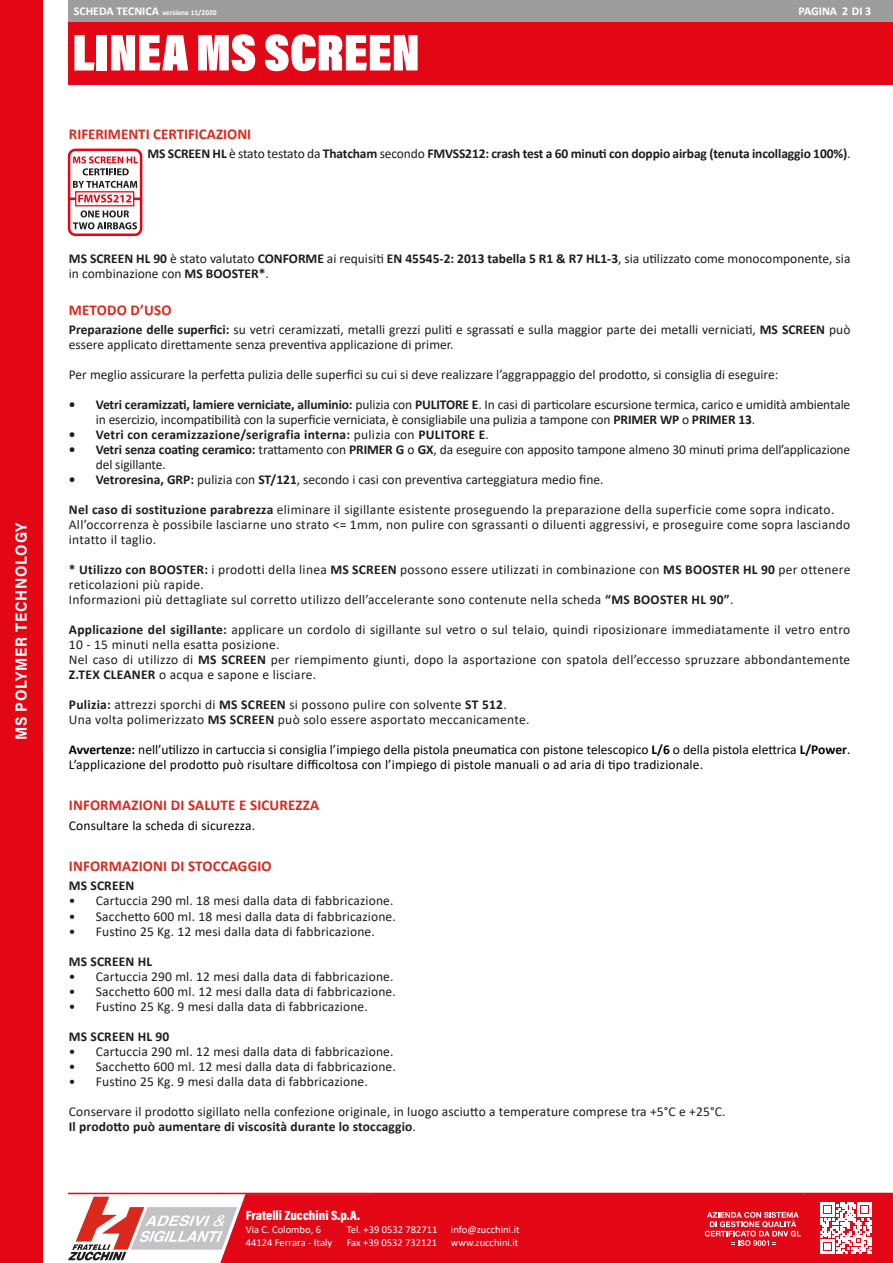
<style>
.page{position:relative;width:893px;height:1263px;background:#fff}
.page>*{position:absolute;margin:0;border:0;box-sizing:border-box;transform-origin:0 0}
.t1{font:900 52.5px "Acumin Pro Cond";color:#fff}
.t2{font:700 16.2px "Acumin Pro";letter-spacing:.05em;color:#fff;scale:.93 1}
.t3{font:700 15px "Calibri";letter-spacing:.01em;color:#db281c}
.t4{font:13.5px/15px "Calibri";letter-spacing:.01em;color:#1d1d1b}
.t5{font:13.5px/15px "Calibri";letter-spacing:-.01em;color:#1d1d1b}
.t6{font:13.5px "Calibri";color:#000}
.t7{font:700 13.5px "Calibri";letter-spacing:.01em;color:#1d1d1b}
.t8{font:700 13.5px "Calibri";letter-spacing:-.01em;color:#1d1d1b}
.t9{font:900 13.5px "Acumin Pro Cond";color:#fff}
.t10{font:700 12px "Calibri";color:#fff}
.t11{font:10.5px/12.6px "Calibri";color:#fff}
.t12{font:700 7.5px "Calibri";color:#fff}
.s1{font-size:12px}
.s2{font-weight:400}
.s3{font-weight:700}
</style>
<div class="page">
<div style="left:0;top:0;width:43px;height:1263px;background:#e30614"></div>
<hr style="left:68px;top:1193px;width:825px;height:1px;background:#e30614">
<svg style="left:68px;top:1194px;width:825px;height:69px;background:#e43843"></svg>
<div style="left:68px;top:21px;width:825px;height:64px;background:#e30614"></div>
<div style="left:68px;top:0;width:825px;height:21px;background:#9d9d9d"></div>
<div style="left:68px;top:149px;width:74px;height:87px;border:3px solid #e30614;border-radius:6px"></div>
<svg style="left:69px;top:195px;width:72px;height:8px"></svg>
<svg style="left:73px;top:181px;width:64px;height:7px"></svg>
<svg style="left:73px;top:210px;width:64px;height:19px"></svg>
<div style="left:75px;top:191px;width:59px;height:15px;border:1px solid #e30614"></div>
<svg style="left:73px;top:156px;width:65px;height:19px"></svg>
<p class="t2" style="left:10px;top:740px;width:236px;rotate:-90deg">MS POLYMER TECHNOLOGY</p>
<p class="t12" style="left:74px;top:7px;width:145px"><span class="s1">SCHEDA TECNICA</span> versione 11/2020</p>
<p class="t10" style="left:798px;top:2px;width:74px">PAGINA 2 DI 3</p>
<h1 class="t1" style="left:72px;top:19px;width:349px">LINEA MS SCREEN</h1>
<p class="t3" style="left:69px;top:124px;width:184px">RIFERIMENTI CERTIFICAZIONI</p>
<p class="t8" style="left:147px;top:144px;width:704px">MS SCREEN HL <span class="s2">è stato testato da</span> Thatcham <span class="s2">secondo</span> FMVSS212: crash test a 60 minuti con doppio airbag (tenuta incollaggio 100%)<span class="s2">.</span></p>
<p class="t4" style="left:69px;top:251px;width:783px"><span class="s3">MS SCREEN HL 90</span> è stato valutato <span class="s3">CONFORME</span> ai requisiti <span class="s3">EN 45545-2: 2013 tabella 5 R1 &amp; R7 HL1-3</span>, sia utilizzato come monocomponente, sia in combinazione con <span class="s3">MS BOOSTER*</span>.</p>
<p class="t3" style="left:69px;top:299px;width:104px">METODO D’USO</p>
<p class="t4" style="left:69px;top:322px;width:783px"><span class="s3">Preparazione delle superfici:</span> su vetri ceramizzati, metalli grezzi puliti e sgrassati e sulla maggior parte dei metalli verniciati, <span class="s3">MS SCREEN</span> può essere applicato direttamente senza preventiva applicazione di primer.</p>
<p class="t4" style="left:69px;top:367px;width:711px">Per meglio assicurare la perfetta pulizia delle superfici su cui si deve realizzare l’aggrappaggio del prodotto, si consiglia di eseguire:</p>
<p class="t5" style="left:96px;top:397px;width:756px;text-indent:-27px"><span class="s3">• Vetri ceramizzati, lamiere verniciate, alluminio:</span> pulizia con <span class="s3">PULITORE E</span>. In casi di particolare escursione termica, carico e umidità ambientale in esercizio, incompatibilità con la superficie verniciata, è consigliabile una pulizia a tampone con <span class="s3">PRIMER WP</span> o <span class="s3">PRIMER 13</span>.</p>
<p class="t7" style="left:69px;top:425px;width:422px">• Vetri con ceramizzazione/serigrafia interna: <span class="s2">pulizia con</span> PULITORE E<span class="s2">.</span></p>
<p class="t5" style="left:96px;top:442px;width:756px;text-indent:-27px"><span class="s3">• Vetri senza coating ceramico:</span> trattamento con <span class="s3">PRIMER G</span> o <span class="s3">GX</span>, da eseguire con apposito tampone almeno 30 minuti prima dell’applicazione del sigillante.</p>
<p class="t4" style="left:69px;top:472px;width:536px"><span class="s3">• Vetroresina, GRP:</span> pulizia con <span class="s3">ST/121</span>, secondo i casi con preventiva carteggiatura medio fine.</p>
<p class="t4" style="left:69px;top:502px;width:767px"><span class="s3">Nel caso di sostituzione parabrezza</span> eliminare il sigillante esistente proseguendo la preparazione della superficie come sopra indicato.</p>
<p class="t4" style="left:69px;top:517px;width:783px">All’occorrenza è possibile lasciarne uno strato &lt;= 1mm, non pulire con sgrassanti o diluenti aggressivi, e proseguire come sopra lasciando intatto il taglio.</p>
<p class="t4" style="left:69px;top:562px;width:783px"><span class="s3">* Utilizzo con BOOSTER:</span> i prodotti della linea <span class="s3">MS SCREEN</span> possono essere utilizzati in combinazione con <span class="s3">MS BOOSTER HL 90</span> per ottenere reticolazioni più rapide.</p>
<p class="t4" style="left:69px;top:592px;width:666px">Informazioni più dettagliate sul corretto utilizzo dell’accelerante sono contenute nella scheda <span class="s3">“MS BOOSTER HL 90”</span>.</p>
<p class="t4" style="left:69px;top:622px;width:783px"><span class="s3">Applicazione del sigillante:</span> applicare un cordolo di sigillante sul vetro o sul telaio, quindi riposizionare immediatamente il vetro entro<br>10 - 15 minuti nella esatta posizione.</p>
<p class="t4" style="left:69px;top:652px;width:783px">Nel caso di utilizzo di <span class="s3">MS SCREEN</span> per riempimento giunti, dopo la asportazione con spatola dell’eccesso spruzzare abbondantemente<br><span class="s3">Z.TEX CLEANER</span> o acqua e sapone e lisciare.</p>
<p class="t4" style="left:69px;top:697px;width:439px"><span class="s3">Pulizia:</span> attrezzi sporchi di <span class="s3">MS SCREEN</span> si possono pulire con solvente <span class="s3">ST 512</span>.</p>
<p class="t4" style="left:69px;top:712px;width:462px">Una volta polimerizzato <span class="s3">MS SCREEN</span> può solo essere asportato meccanicamente.</p>
<p class="t6" style="left:69px;top:740px;width:783px"><span class="s3">Avvertenze:</span> nell’utilizzo in cartuccia si consiglia l’impiego della pistola pneumatica con pistone telescopico <span class="s3">L/6</span> o della pistola elettrica <span class="s3">L/Power</span>.</p>
<p class="t6" style="left:69px;top:755px;width:636px">L’applicazione del prodotto può risultare difficoltosa con l’impiego di pistole manuali o ad aria di tipo tradizionale.</p>
<p class="t3" style="left:69px;top:794px;width:252px">INFORMAZIONI DI SALUTE E SICUREZZA</p>
<p class="t6" style="left:69px;top:817px;width:188px">Consultare la scheda di sicurezza.</p>
<p class="t3" style="left:69px;top:856px;width:204px">INFORMAZIONI DI STOCCAGGIO</p>
<p class="t7" style="left:69px;top:876px;width:67px">MS SCREEN</p>
<p class="t4" style="left:69px;top:893px;width:326px">• Cartuccia 290 ml. 18 mesi dalla data di fabbricazione.</p>
<p class="t4" style="left:69px;top:908px;width:328px">• Sacchetto 600 ml. 18 mesi dalla data di fabbricazione.</p>
<p class="t4" style="left:69px;top:923px;width:307px">• Fustino 25 Kg. 12 mesi dalla data di fabbricazione.</p>
<p class="t7" style="left:69px;top:951px;width:85px">MS SCREEN HL</p>
<p class="t4" style="left:69px;top:968px;width:326px">• Cartuccia 290 ml. 12 mesi dalla data di fabbricazione.</p>
<p class="t4" style="left:69px;top:983px;width:328px">• Sacchetto 600 ml. 12 mesi dalla data di fabbricazione.</p>
<p class="t4" style="left:69px;top:998px;width:300px">• Fustino 25 Kg. 9 mesi dalla data di fabbricazione.</p>
<p class="t7" style="left:69px;top:1026px;width:102px">MS SCREEN HL 90</p>
<p class="t4" style="left:69px;top:1043px;width:326px">• Cartuccia 290 ml. 12 mesi dalla data di fabbricazione.</p>
<p class="t4" style="left:69px;top:1058px;width:328px">• Sacchetto 600 ml. 12 mesi dalla data di fabbricazione.</p>
<p class="t4" style="left:69px;top:1073px;width:300px">• Fustino 25 Kg. 9 mesi dalla data di fabbricazione.</p>
<p class="t4" style="left:69px;top:1103px;width:658px">Conservare il prodotto sigillato nella confezione originale, in luogo asciutto a temperature comprese tra +5°C e +25°C.</p>
<p class="t7" style="left:69px;top:1116px;width:349px">Il prodotto può aumentare di viscosità durante lo stoccaggio<span class="s2">.</span></p>
<p class="t9" style="left:246px;top:1206px;width:116px">Fratelli Zucchini S.p.A.</p>
<p class="t11" style="left:246px;top:1223px;width:88px">Via C. Colombo, 6<br>44124 Ferrara - Italy</p>
<p class="t11" style="left:347px;top:1223px;width:92px">Tel. +39 0532 782711<br>Fax +39 0532 732121</p>
<p class="t11" style="left:451px;top:1223px;width:70px">info@zucchini.it www.zucchini.it</p>
</div>
